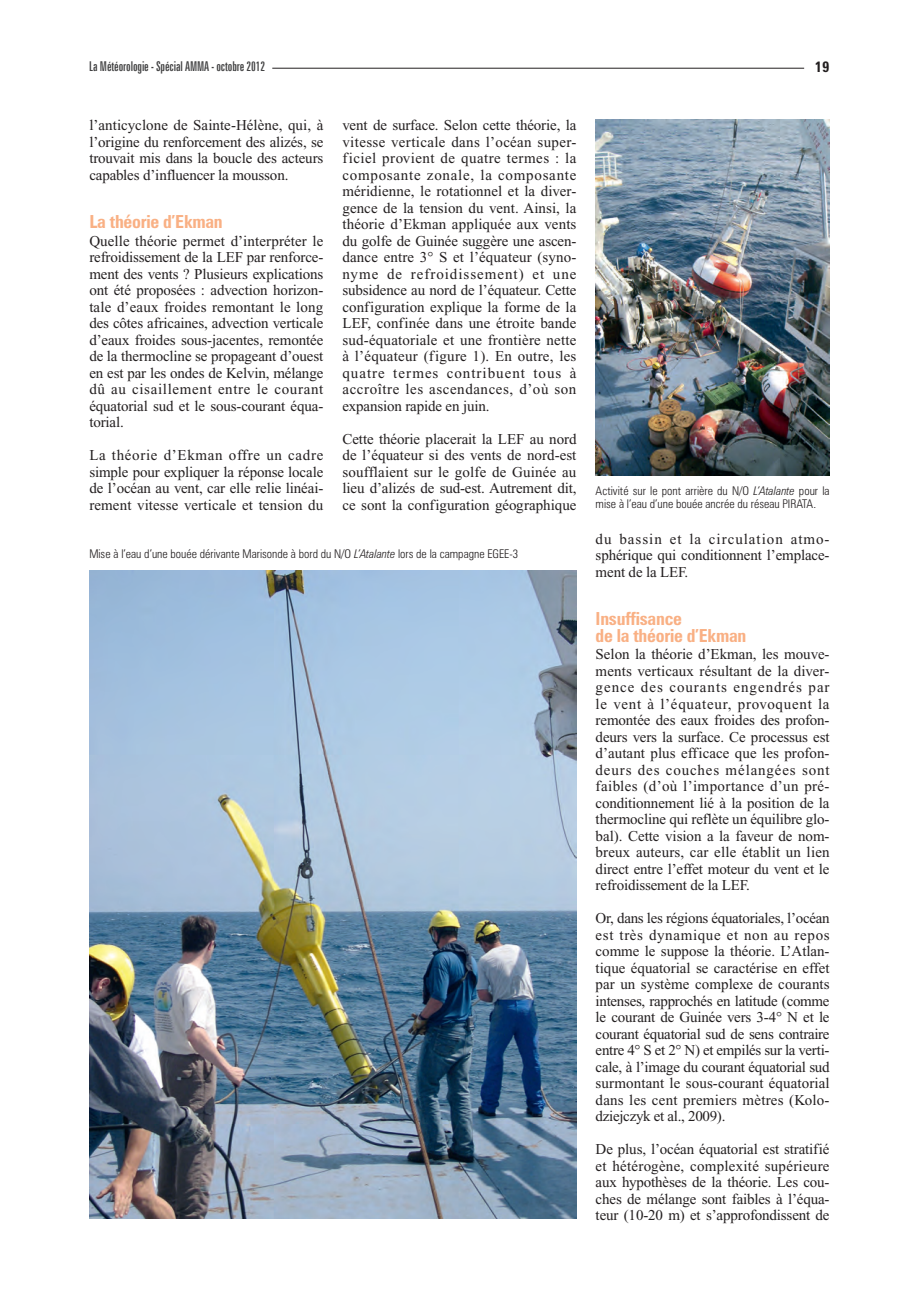
<style>
.page{position:relative;width:919px;height:1289px;background:#fff}
.page>*{position:absolute;margin:0;border:0;box-sizing:border-box;transform-origin:0 0}
.t1{font:700 condensed 18px/16.5px "Zurich BT";letter-spacing:-.015em;color:#f9b084}
.t2{font:15px/16.5px "Times New Roman";letter-spacing:-.01em;color:#231f20;text-align:justify}
.t3{font:700 condensed 15px "Zurich BT";color:#231f20}
.t4{font:extra-condensed 13.5px "Zurich BT";letter-spacing:-.005em;color:#3e3e3f}
.t5{font:300 condensed 12px/13.5px "Zurich BT";color:#231f20}
.s1{font-style:italic}
</style>
<div class="page">
<hr style="left:272px;top:68px;width:532px;height:1px;background:#231f20">
<img style="left:89px;top:570px;width:487px;height:648px">
<img style="left:595px;top:120px;width:234px;height:356px">
<p class="t4" style="left:89px;top:62px;width:177px">La Météorologie - Spécial AMMA - octobre 2012</p>
<p class="t3" style="left:814px;top:62px;width:16px">19</p>
<p class="t2" style="left:89px;top:118px;width:235px">l’anticyclone de Sainte-Hélène, qui, à l’origine du renforcement des alizés, se trouvait mis dans la boucle des acteurs capables d’influencer la mousson.</p>
<p class="t1" style="left:89px;top:215px;width:135px">La théorie d’Ekman</p>
<p class="t2" style="left:89px;top:234px;width:235px">Quelle théorie permet d’interpréter le refroidissement de la LEF par renforce&shy;ment des vents ? Plusieurs explications ont été proposées : advection horizon&shy;tale d’eaux froides remontant le long des côtes africaines, advection verticale d’eaux froides sous-jacentes, remontée de la thermocline se propageant d’ouest en est par les ondes de Kelvin, mélange dû au cisaillement entre le courant équatorial sud et le sous-courant équa&shy;torial.</p>
<p class="t2" style="left:89px;top:448px;width:235px">La théorie d’Ekman offre un cadre simple pour expliquer la réponse locale de l’océan au vent, car elle relie linéai&shy;rement vitesse verticale et tension du</p>
<p class="t2" style="left:342px;top:118px;width:235px">vent de surface. Selon cette théorie, la vitesse verticale dans l’océan super&shy;ficiel provient de quatre termes : la composante zonale, la composante méridienne, le rotationnel et la diver&shy;gence de la tension du vent. Ainsi, la théorie d’Ekman appliquée aux vents du golfe de Guinée suggère une ascen&shy;dance entre 3° S et l’équateur (syno&shy;nyme de refroidissement) et une subsidence au nord de l’équateur. Cette configuration explique la forme de la LEF, confinée dans une étroite bande sud-équatoriale et une frontière nette à l’équateur (figure 1). En outre, les quatre termes contribuent tous à accroître les ascendances, d’où son expansion rapide en juin.</p>
<p class="t2" style="left:342px;top:432px;width:235px">Cette théorie placerait la LEF au nord de l’équateur si des vents de nord-est soufflaient sur le golfe de Guinée au lieu d’alizés de sud-est. Autrement dit, ce sont la configuration géographique</p>
<p class="t5" style="left:89px;top:548px;width:430px">Mise à l’eau d’une bouée dérivante Marisonde à bord du N/O <span class="s1">L’Atalante</span> lors de la campagne EGEE-3</p>
<p class="t5" style="left:595px;top:485px;width:235px">Activité sur le pont arrière du N/O <span class="s1">L’Atalante</span> pour la mise à l’eau d’une bouée ancrée du réseau PIRATA.</p>
<p class="t2" style="left:595px;top:532px;width:235px">du bassin et la circulation atmo&shy;sphérique qui conditionnent l’emplace&shy;ment de la LEF.</p>
<p class="t1" style="left:595px;top:612px;width:152px">Insuffisance<br>de la théorie d’Ekman</p>
<p class="t2" style="left:595px;top:647px;width:235px">Selon la théorie d’Ekman, les mouve&shy;ments verticaux résultant de la diver&shy;gence des courants engendrés par le vent à l’équateur, provoquent la remontée des eaux froides des profon&shy;deurs vers la surface. Ce processus est d’autant plus efficace que les profon&shy;deurs des couches mélangées sont faibles (d’où l’importance d’un pré&shy;conditionnement lié à la position de la thermocline qui reflète un équilibre glo&shy;bal). Cette vision a la faveur de nom&shy;breux auteurs, car elle établit un lien direct entre l’effet moteur du vent et le refroidissement de la LEF.</p>
<p class="t2" style="left:595px;top:911px;width:235px">Or, dans les régions équatoriales, l’océan est très dynamique et non au repos comme le suppose la théorie. L’Atlan&shy;tique équatorial se caractérise en effet par un système complexe de courants intenses, rapprochés en latitude (comme le courant de Guinée vers 3-4° N et le courant équatorial sud de sens contraire entre 4° S et 2° N) et empilés sur la verti&shy;cale, à l’image du courant équatorial sud surmontant le sous-courant équatorial dans les cent premiers mètres (Kolo&shy;dziejczyk et al., 2009).</p>
<p class="t2" style="left:595px;top:1142px;width:235px">De plus, l’océan équatorial est stratifié et hétérogène, complexité supérieure aux hypothèses de la théorie. Les cou&shy;ches de mélange sont faibles à l’équa&shy;teur (10-20 m) et s’approfondissent de</p>
</div>
